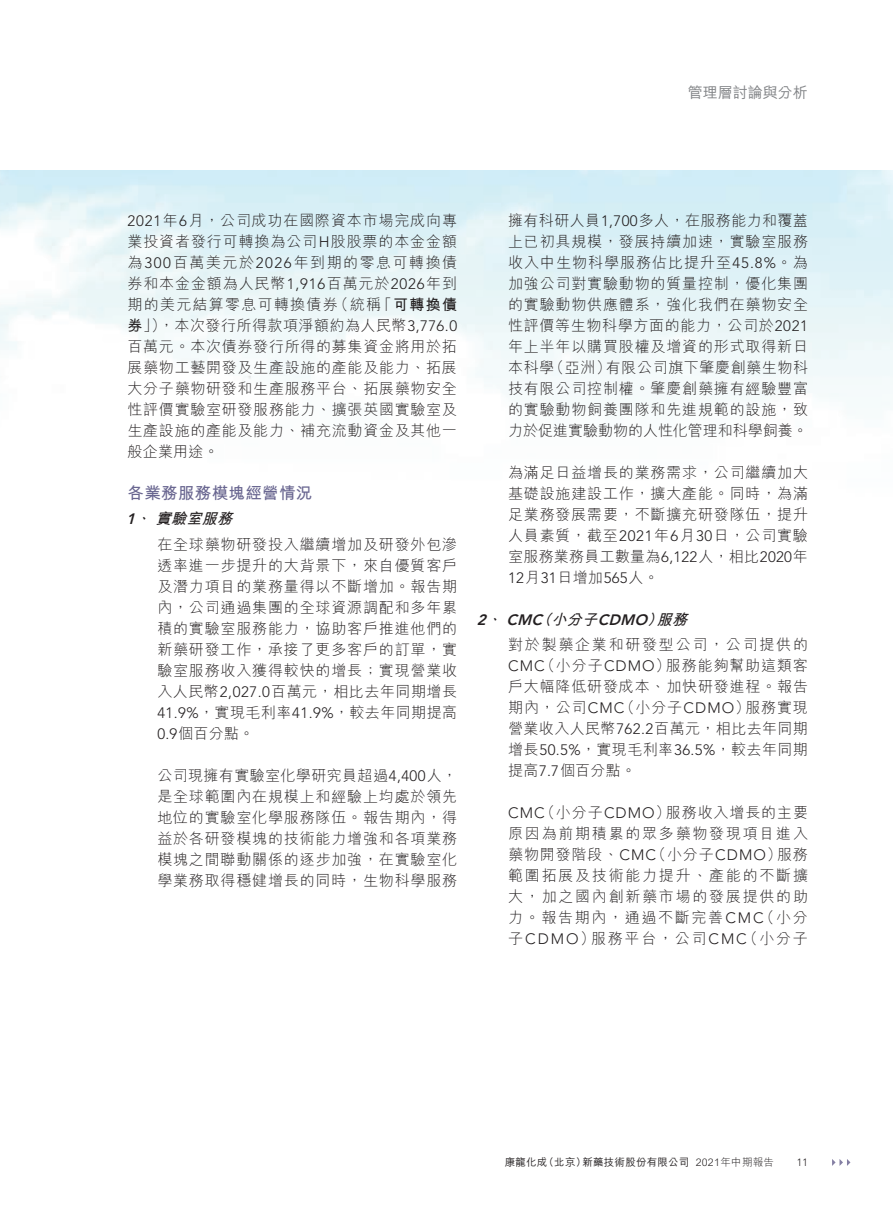
<style>
.page{position:relative;width:893px;height:1212px;background:#fff}
.page>*{position:absolute;margin:0;border:0;box-sizing:border-box;transform-origin:0 0}
.t1{font:700 16.5px "M Hei HK";letter-spacing:.02em;color:#696690}
.t2{font:300 15px/21px "M Hei HK";letter-spacing:.055em;color:#231f20;text-align:justify}
.t3{font:italic 800 15px "Avenir LT Std";color:#231f20}
.t4{font:300 15px "Avenir LT Std";letter-spacing:.015em;color:#231f20}
.t5{font:500 15px "M Hei HK";color:#808285}
.t6{font:500 10.5px "M Hei HK";letter-spacing:.02em;color:#231f20}
.t7{font:300 10.5px "Avenir LT Std";color:#231f20}
.s1{font-family:"Avenir LT Std"}
.s2{font-weight:700}
.s3{font-family:"Avenir LT Std";font-weight:800;font-style:italic}
.s4{font-weight:700;font-style:italic}
.s5{font-family:"M Hei HK"}
.s6{font-family:"M Hei HK";font-weight:700}
.s7{font-weight:300}
</style>
<div class="page">
<svg style="left:832px;top:1159px;width:18px;height:7px"></svg>
<p class="t5" style="left:688px;top:82px;width:121px">管理層討論與分析</p>
<p class="t2" style="left:128px;top:210px;width:331px"><span class="s1">2021</span>年<span class="s1">6</span>月，公司成功在國際資本市場完成向專業投資者發行可轉換為公司<span class="s1">H</span>股股票的本金金額為<span class="s1">300</span>百萬美元於<span class="s1">2026</span>年到期的零息可轉換債券和本金金額為人民幣<span class="s1">1,916</span>百萬元於<span class="s1">2026</span>年到期的美元結算零息可轉換債券（統稱「<span class="s2">可轉換債券</span>」），本次發行所得款項淨額約為人民幣<span class="s1">3,776.0</span>百萬元。本次債券發行所得的募集資金將用於拓展藥物工藝開發及生產設施的產能及能力、拓展大分子藥物研發和生產服務平台、拓展藥物安全性評價實驗室研發服務能力、擴張英國實驗室及生產設施的產能及能力、補充流動資金及其他一般企業用途。</p>
<p class="t1" style="left:128px;top:481px;width:186px">各業務服務模塊經營情況</p>
<p class="t2" style="left:157px;top:506px;width:301px;line-height:25.2px;text-indent:-31px"><span class="s3">1</span><span class="s4">、實驗室服務<br></span>在全球藥物研發投入繼續增加及研發外包滲</p>
<p class="t2" style="left:157px;top:554px;width:301px">透率進一步提升的大背景下，來自優質客戶及潛力項目的業務量得以不斷增加。報告期內，公司通過集團的全球資源調配和多年累積的實驗室服務能力，協助客戶推進他們的新藥研發工作，承接了更多客戶的訂單，實驗室服務收入獲得較快的增長；實現營業收入人民幣<span class="s1">2,027.0</span>百萬元，相比去年同期增長<span class="s1">41.9%</span>，實現毛利率<span class="s1">41.9%</span>，較去年同期提高<span class="s1">0.9</span>個百分點。</p>
<p class="t2" style="left:157px;top:764px;width:301px">公司現擁有實驗室化學研究員超過<span class="s1">4,400</span>人，是全球範圍內在規模上和經驗上均處於領先地位的實驗室化學服務隊伍。報告期內，得益於各研發模塊的技術能力增強和各項業務模塊之間聯動關係的逐步加強，在實驗室化學業務取得穩健增長的同時，生物科學服務</p>
<p class="t2" style="left:508px;top:210px;width:301px">擁有科研人員<span class="s1">1,700</span>多人，在服務能力和覆蓋上已初具規模，發展持續加速，實驗室服務收入中生物科學服務佔比提升至<span class="s1">45.8%</span>。為加強公司對實驗動物的質量控制，優化集團的實驗動物供應體系，強化我們在藥物安全性評價等生物科學方面的能力，公司於<span class="s1">2021</span>年上半年以購買股權及增資的形式取得新日本科學（亞洲）有限公司旗下肇慶創藥生物科技有限公司控制權。肇慶創藥擁有經驗豐富的實驗動物飼養團隊和先進規範的設施，致力於促進實驗動物的人性化管理和科學飼養。</p>
<p class="t2" style="left:508px;top:462px;width:301px">為滿足日益增長的業務需求，公司繼續加大基礎設施建設工作，擴大產能。同時，為滿足業務發展需要，不斷擴充研發隊伍，提升人員素質，截至<span class="s1">2021</span>年<span class="s1">6</span>月<span class="s1">30</span>日，公司實驗室服務業務員工數量為<span class="s1">6,122</span>人，相比<span class="s1">2020</span>年</p>
<p class="t4" style="left:508px;top:569px;width:152px">12<span class="s5">月</span>31<span class="s5">日增加</span>565<span class="s5">人。</span></p>
<p class="t3" style="left:477px;top:611px;width:217px">2<span class="s6">、</span>CMC<span class="s6">（小分子</span>CDMO<span class="s6">）服務</span></p>
<p class="t2" style="left:508px;top:634px;width:301px">對於製藥企業和研發型公司，公司提供的<span class="s1">CMC</span>（小分子<span class="s1">CDMO</span>）服務能夠幫助這類客戶大幅降低研發成本、加快研發進程。報告期內，公司<span class="s1">CMC</span>（小分子<span class="s1">CDMO</span>）服務實現營業收入人民幣<span class="s1">762.2</span>百萬元，相比去年同期增長<span class="s1">50.5%</span>，實現毛利率<span class="s1">36.5%</span>，較去年同期提高<span class="s1">7.7</span>個百分點。</p>
<p class="t2" style="left:508px;top:802px;width:301px"><span class="s1">CMC</span>（小分子<span class="s1">CDMO</span>）服務收入增長的主要原因為前期積累的眾多藥物發現項目進入藥物開發階段、<span class="s1">CMC</span>（小分子<span class="s1">CDMO</span>）服務範圍拓展及技術能力提升、產能的不斷擴大，加之國內創新藥市場的發展提供的助力。報告期內，通過不斷完善<span class="s1">CMC</span>（小分子<span class="s1">CDMO</span>）服務平台，公司<span class="s1">CMC</span>（小分子</p>
<p class="t6" style="left:505px;top:1154px;width:271px">康龍化成（北京）新藥技術股份有限公司 <span class="s7">2021年中期報告</span></p>
<p class="t7" style="left:797px;top:1156px;width:13px">11</p>
</div>
